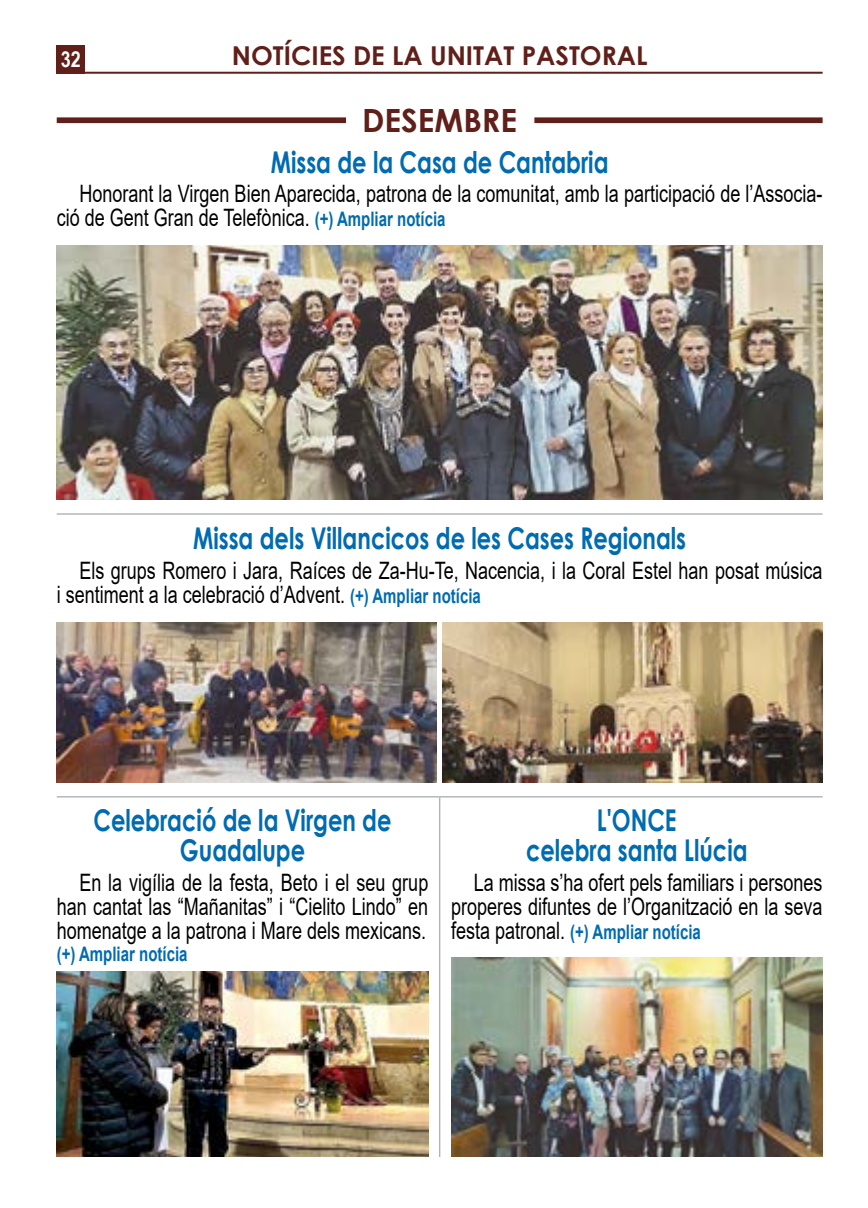
<style>
.page{position:relative;width:868px;height:1208px;background:#fff}
.page>*{position:absolute;margin:0;border:0;box-sizing:border-box;transform-origin:0 0}
.t1{font:700 32px "Century Gothic";color:#601f19}
.t2{font:700 30px/30px "Century Gothic";color:#006bb0;text-align:center;scale:.75 1}
.t3{font:700 26px "Century Gothic";color:#601f19}
.t4{font:24px/24px "Arial";color:#000;scale:.75 1}
.t5{font:700 22px "Arial Narrow";color:#fff}
.t6{font:700 20px "Arial";color:#006bb0;scale:.75 1}
.s1{font-weight:700;font-size:20px;color:#006bb0}
.s2{font-weight:400;font-size:24px;color:#000}
</style>
<div class="page">
<div style="left:57px;top:117px;width:765px;height:6px;background:#601f19"></div>
<div style="left:346px;top:108px;width:188px;height:26px;background:#fff"></div>
<img style="left:57px;top:245px;width:765px;height:254px">
<img style="left:442px;top:622px;width:380px;height:161px">
<img style="left:57px;top:972px;width:371px;height:185px">
<img style="left:451px;top:957px;width:371px;height:200px">
<hr style="left:57px;top:72px;width:765px;height:2px;background:#601f19">
<div style="left:57px;top:45px;width:28px;height:29px;background:#601f19"></div>
<img style="left:57px;top:622px;width:380px;height:161px">
<hr style="left:57px;top:513px;width:765px;height:2px;background:#b1b3b4">
<hr style="left:57px;top:796px;width:765px;height:1px;background:#b1b3b4">
<hr style="left:439px;top:797px;width:1px;height:360px;background:#b1b3b4">
<p class="t5" style="left:61px;top:43px;width:22px">32</p>
<p class="t3" style="left:232px;top:36px;width:417px">NOTÍCIES DE LA UNITAT PASTORAL</p>
<h1 class="t1" style="left:362px;top:96px;width:156px">DESEMBRE</h1>
<p class="t2" style="left:271px;top:146px;width:451px">Missa de la Casa de Cantabria</p>
<p class="t4" style="left:57px;top:182px;width:1022px;text-indent:23px">Honorant la Virgen Bien Aparecida, patrona de la comunitat, amb la participació de l’Associa&shy;ció de Gent Gran de Telefònica. <span class="s1">(+) Ampliar notícia</span></p>
<p class="t2" style="left:193px;top:522px;width:658px">Missa dels Villancicos de les Cases Regionals</p>
<p class="t4" style="left:57px;top:558px;width:1022px;text-indent:23px">Els grups Romero i Jara, Raíces de Za-Hu-Te, Nacencia, i la Coral Estel han posat música i sentiment a la celebració d’Advent. <span class="s1">(+) Ampliar notícia</span></p>
<p class="t2" style="left:93px;top:804px;width:399px">Celebració de la Virgen de<br>Guadalupe</p>
<p class="t4" style="left:57px;top:870px;width:497px;text-align:justify;text-indent:23px">En la vigília de la festa, Beto i el seu grup han cantat las “Mañanitas” i “Cielito Lindo” en homenatge a la patrona i Mare dels mexicans.</p>
<p class="t6" style="left:57px;top:939px;width:176px">(+) Ampliar notícia</p>
<p class="t2" style="left:526px;top:804px;width:297px">L'ONCE<br>celebra santa Llúcia</p>
<p class="t4" style="left:451px;top:870px;width:497px;text-align:right">La missa s’ha ofert pels familiars i persones properes difuntes de l’Organització en la seva</p>
<p class="t6" style="left:451px;top:917px;width:335px"><span class="s2">festa patronal.</span> (+) Ampliar notícia</p>
</div>
